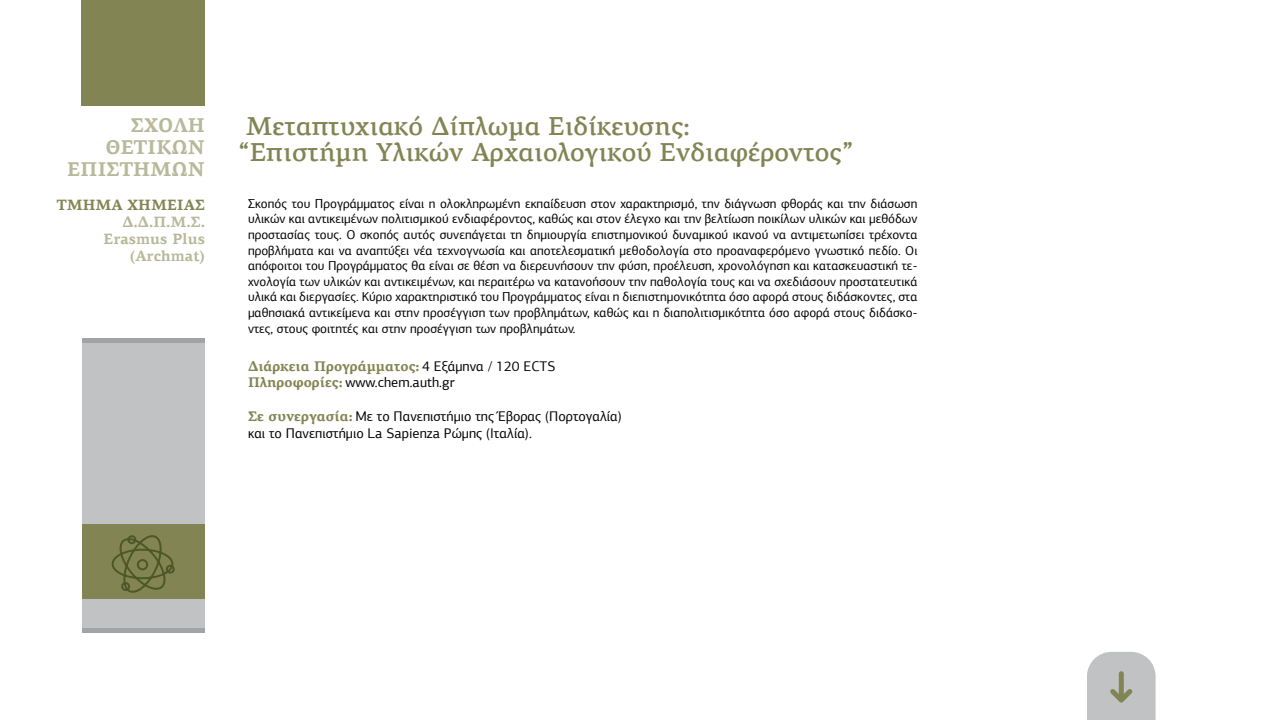
<style>
.page{position:relative;width:1280px;height:720px;background:#fff}
.page>*{position:absolute;margin:0;border:0;box-sizing:border-box;transform-origin:0 0}
.t1{font:500 26px/26px "PF Agora Serif Pro";color:#828553}
.t2{font:700 20px/22px "PF Agora Serif Pro";color:#b8b89a;text-align:right}
.t3{font:700 15px/17px "PF Agora Serif Pro";color:#b8b89a;text-align:right}
.t4{font:700 15px "PF Agora Serif Pro";color:#828553}
.t5{font:14px/16.8px "PF Agora Sans Pro";color:#000}
.t6{font:700 14px "PF Agora Serif Pro";color:#828553}
.t7{font:13px/15.6px "PF Agora Sans Pro";color:#000;text-align:justify}
.s1{font-family:"PF Agora Sans Pro";font-weight:400;color:#000}
.s2{font-family:"PF Agora Serif Pro";font-weight:700;color:#828553}
</style>
<div class="page">
<div style="left:82px;top:0;width:123px;height:106px;background:#828553"></div>
<div style="left:82px;top:338px;width:122px;height:295px;background:#c0c2c4"></div>
<div style="left:82px;top:524px;width:122px;height:75px;background:#828553"></div>
<div style="left:82px;top:628px;width:122px;height:5px;background:#a1a3a6"></div>
<div style="left:82px;top:338px;width:122px;height:5px;background:#a1a3a6"></div>
<svg style="left:111px;top:535px;width:64px;height:58px"></svg>
<svg style="left:1087px;top:652px;width:69px;height:68px"></svg>
<h2 class="t2" style="left:67px;top:114px;width:139px">ΣΧΟΛΗ<br>ΘΕΤΙΚΩΝ<br>ΕΠΙΣΤΗΜΩΝ</h2>
<p class="t4" style="left:57px;top:195px;width:150px">ΤΜΗΜΑ ΧΗΜΕΙΑΣ</p>
<p class="t3" style="left:104px;top:214px;width:103px">Δ.Δ.Π.Μ.Σ.<br>Erasmus Plus (Archmat)</p>
<h1 class="t1" style="left:238px;top:113px;width:617px;text-indent:8px">Μεταπτυχιακό Δίπλωμα Ειδίκευσης:<br>“Επιστήμη Υλικών Αρχαιολογικού Ενδιαφέροντος”</h1>
<p class="t7" style="left:248px;top:196px;width:671px">Σκοπός του Προγράμματος είναι η ολοκληρωμένη εκπαίδευση στον χαρακτηρισμό, την διάγνωση φθοράς και την διάσωση υλικών και αντικειμένων πολιτισμικού ενδιαφέροντος, καθώς και στον έλεγχο και την βελτίωση ποικίλων υλικών και μεθόδων προστασίας τους. Ο σκοπός αυτός συνεπάγεται τη δημιουργία επιστημονικού δυναμικού ικανού να αντιμετωπίσει τρέχοντα προβλήματα και να αναπτύξει νέα τεχνογνωσία και αποτελεσματική μεθοδολογία στο προαναφερόμενο γνωστικό πεδίο. Οι απόφοιτοι του Προγράμματος θα είναι σε θέση να διερευνήσουν την φύση, προέλευση, χρονολόγηση και κατασκευαστική τε&shy;χνολογία των υλικών και αντικειμένων, και περαιτέρω να κατανοήσουν την παθολογία τους και να σχεδιάσουν προστατευτικά υλικά και διεργασίες. Κύριο χαρακτηριστικό του Προγράμματος είναι η διεπιστημονικότητα όσο αφορά στους διδάσκοντες, στα μαθησιακά αντικείμενα και στην προσέγγιση των προβλημάτων, καθώς και η διαπολιτισμικότητα όσο αφορά στους διδάσκο&shy;ντες, στους φοιτητές και στην προσέγγιση των προβλημάτων.</p>
<p class="t6" style="left:248px;top:357px;width:309px">Διάρκεια Προγράμματος: <span class="s1">4 Εξάμηνα / 120 ECTS</span></p>
<p class="t5" style="left:248px;top:374px;width:208px"><span class="s2">Πληροφορίες:</span> www.chem.auth.gr</p>
<p class="t5" style="left:248px;top:408px;width:375px"><span class="s2">Σε συνεργασία:</span> Με το Πανεπιστήμιο της Έβορας (Πορτογαλία) και το Πανεπιστήμιο La Sapienza Ρώμης (Ιταλία).</p>
</div>
